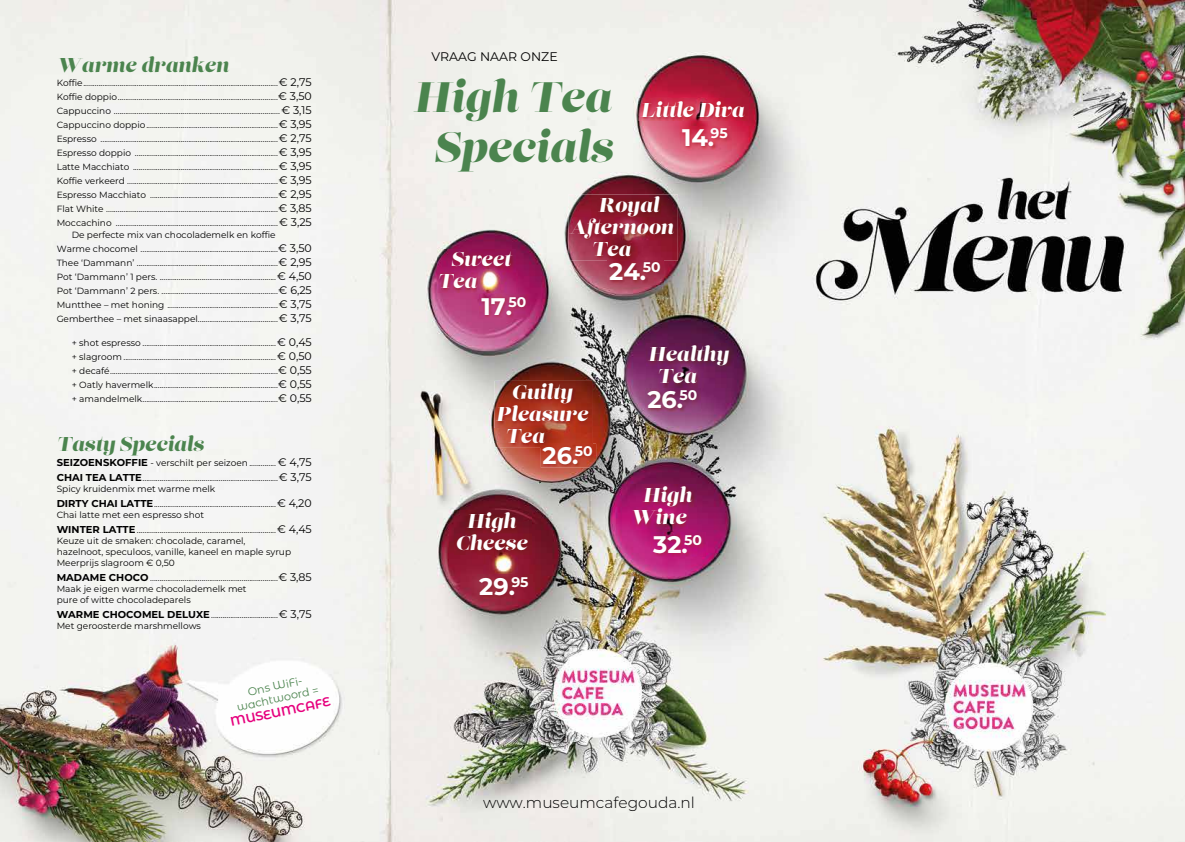
<style>
.page{position:relative;width:1185px;height:842px;background:#fff}
.page>*{position:absolute;margin:0;border:0;box-sizing:border-box;transform-origin:0 0}
.t1{font:italic 42.5px/50px "Lust";color:#4b844e;text-align:center}
.t2{font:700 24px "Montserrat";color:#fff}
.t3{font:italic 20px/22px "Lust";color:#fff}
.t4{font:italic 20px "Lust";color:#4b844e}
.t5{font:300 15.4px "Montserrat";color:#000}
.t6{font:600 12.6px "Montserrat Alternates";color:#e6007d}
.t7{font:12.5px "Montserrat";color:#000}
.t8{font:11.2px/12.6px "Montserrat Alternates";color:#4b844e;text-align:center}
.t9{font:9px/14px "Montserrat";color:#000}
.s1{font-size:11px}
.s2{font-weight:700;font-size:10px}
</style>
<div class="page">
<img style="left:0;top:0;width:1185px;height:842px">
<img style="left:480px;top:295px;width:50px;height:24px">
<img style="left:437px;top:250px;width:79px;height:42px">
<img style="left:608px;top:261px;width:56px;height:24px">
<img style="left:568px;top:194px;width:110px;height:67px">
<img style="left:495px;top:381px;width:97px;height:66px">
<img style="left:495px;top:429px;width:50px;height:14px">
<img style="left:646px;top:389px;width:55px;height:24px">
<img style="left:646px;top:343px;width:88px;height:45px">
<img style="left:477px;top:575px;width:55px;height:24px">
<img style="left:455px;top:510px;width:77px;height:45px">
<img style="left:631px;top:484px;width:65px;height:45px">
<img style="left:541px;top:444px;width:55px;height:24px">
<img style="left:541px;top:444px;width:51px;height:3px">
<img style="left:680px;top:126px;width:52px;height:24px">
<img style="left:639px;top:99px;width:109px;height:22px">
<img style="left:652px;top:533px;width:53px;height:24px">
<h3 class="t4" style="left:57px;top:53px;width:174px">Warme dranken</h3>
<p class="t9" style="left:57px;top:76px;width:257px;text-align:justify">Koffie ......................................................................................................<span class="s1">€ 2,75<br></span>Koffie doppio ....................................................................................<span class="s1">€ 3,50<br></span>Cappuccino ....................................................................................... <span class="s1">€ 3,15<br></span>Cappuccino doppio .....................................................................<span class="s1">€ 3,95<br></span>Espresso .............................................................................................<span class="s1">€ 2,75<br></span>Espresso doppio ...........................................................................<span class="s1">€ 3,95<br></span>Latte Macchiato ............................................................................<span class="s1">€ 3,95<br></span>Koffie verkeerd ...............................................................................<span class="s1">€ 3,95<br></span>Espresso Macchiato ...................................................................<span class="s1">€ 2,95<br></span>Flat White ..........................................................................................<span class="s1">€ 3,85<br></span>Moccachino .....................................................................................<span class="s1">€ 3,25</span></p>
<p class="t9" style="left:57px;top:228px;width:257px;text-indent:15px">De perfecte mix van chocolademelk en koffie Warme chocomel ........................................................................<span class="s1">€ 3,50<br></span>Thee ‘Dammann’ ..........................................................................<span class="s1">€ 2,95<br></span>Pot ‘Dammann’ 1 pers. .............................................................<span class="s1">€ 4,50<br></span>Pot ‘Dammann’ 2 pers. .............................................................<span class="s1">€ 6,25<br></span>Muntthee – met honing ..........................................................<span class="s1">€ 3,75<br></span>Gemberthee – met sinaasappel..........................................<span class="s1">€ 3,75</span></p>
<p class="t9" style="left:72px;top:336px;width:242px;text-align:justify">+ shot espresso ......................................................................<span class="s1">€ 0,45 </span>+ slagroom ................................................................................<span class="s1">€ 0,50 </span>+ decafé ........................................................................................<span class="s1">€ 0,55 </span>+ Oatly havermelk .................................................................<span class="s1">€ 0,55 </span>+ amandelmelk .......................................................................<span class="s1">€ 0,55</span></p>
<h3 class="t4" style="left:57px;top:432px;width:149px">Tasty Specials</h3>
<p class="t9" style="left:57px;top:455px;width:257px;line-height:15px"><span class="s2">SEIZOENSKOFFIE</span> - verschilt per seizoen .............. <span class="s1">€ 4,75<br></span><span class="s2">CHAI TEA LATTE</span> .......................................................................<span class="s1">€ 3,75</span></p>
<p class="t9" style="left:57px;top:481px;width:257px;line-height:15px">Spicy kruidenmix met warme melk<br><span class="s2">DIRTY CHAI LATTE</span> ................................................................<span class="s1">€ 4,20</span></p>
<p class="t9" style="left:57px;top:507px;width:257px;line-height:15px">Chai latte met een espresso shot<br><span class="s2">WINTER LATTE</span> .........................................................................<span class="s1">€ 4,45</span></p>
<p class="t9" style="left:57px;top:535px;width:236px;line-height:11px">Keuze uit de smaken: chocolade, caramel, hazelnoot, speculoos, vanille, kaneel en maple syrup<br>Meerprijs slagroom € 0,50</p>
<p class="t9" style="left:57px;top:572px;width:257px;line-height:11px"><span class="s2">MADAME CHOCO</span> ...................................................................<span class="s1">€ 3,85<br></span>Maak je eigen warme chocolademelk met<br>pure of witte chocoladeparels</p>
<p class="t9" style="left:57px;top:609px;width:257px;line-height:11px"><span class="s2">WARME CHOCOMEL DELUXE</span> ...................................<span class="s1">€ 3,75<br></span>Met geroosterde marshmellows</p>
<p class="t8" style="left:233px;top:688px;width:85px;rotate:-12deg">Ons WiFi&shy;wachtwoord =</p>
<h3 class="t6" style="left:229px;top:713px;width:103px;rotate:-12deg">MUSEUMCAFE</h3>
<h3 class="t7" style="left:431px;top:48px;width:128px">VRAAG NAAR ONZE</h3>
<h1 class="t1" style="left:414px;top:74px;width:201px">High Tea<br>Specials</h1>
<h3 class="t3" style="left:641px;top:100px;width:105px">Little Diva</h3>
<h2 class="t2" style="left:682px;top:120px;width:47px">14.<sup>95</sup></h2>
<h3 class="t3" style="left:598px;top:195px;width:62px">Royal</h3>
<h3 class="t3" style="left:570px;top:217px;width:106px">Afternoon</h3>
<h3 class="t3" style="left:592px;top:239px;width:41px">Tea</h3>
<h3 class="t3" style="left:438px;top:249px;width:75px;text-indent:13px">Sweet<br>Tea</h3>
<h2 class="t2" style="left:609px;top:254px;width:53px">24.<sup>50</sup></h2>
<h2 class="t2" style="left:481px;top:289px;width:46px">17.<sup>50</sup></h2>
<h3 class="t3" style="left:512px;top:382px;width:62px">Guilty</h3>
<h3 class="t3" style="left:496px;top:404px;width:93px">Pleasure</h3>
<h3 class="t3" style="left:506px;top:426px;width:41px">Tea</h3>
<h2 class="t2" style="left:543px;top:438px;width:51px">26.<sup>50</sup></h2>
<h3 class="t3" style="left:456px;top:511px;width:73px;text-align:center">High<br>Cheese</h3>
<h2 class="t2" style="left:479px;top:569px;width:51px">29.<sup>95</sup></h2>
<h3 class="t3" style="left:657px;top:344px;width:73px;text-indent:-9px">Healthy<br>Tea</h3>
<h2 class="t2" style="left:647px;top:383px;width:51px">26.<sup>50</sup></h2>
<h3 class="t3" style="left:630px;top:485px;width:63px;text-align:right">High<br>Wine</h3>
<h2 class="t2" style="left:653px;top:527px;width:50px">32.<sup>50</sup></h2>
<h3 class="t5" style="left:483px;top:791px;width:213px">www.museumcafegouda.nl</h3>
</div>
